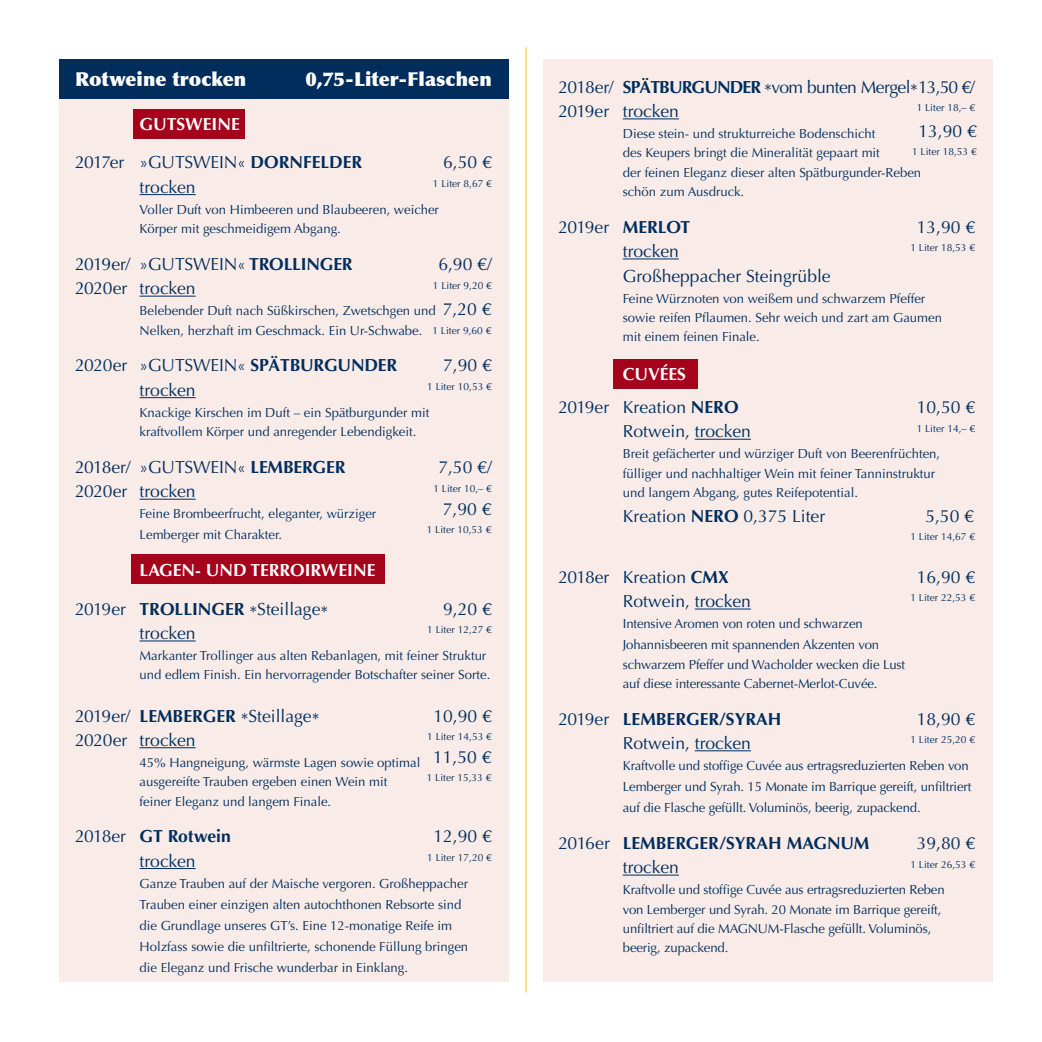
<style>
.page{position:relative;width:1042px;height:1042px;background:#fff}
.page>*{position:absolute;margin:0;border:0;box-sizing:border-box;transform-origin:0 0}
.t1{font:900 19.25px "Optima";letter-spacing:.005em;color:#fff}
.t2{font:17.5px/33.2px "Optima";color:#002d5c}
.t3{font:700 17.5px "Optima";color:#002d5c}
.t4{font:17.5px/24.5px "Optima";letter-spacing:-.03em;color:#002d5c}
.t5{font:700 17.5px "Optima";color:#fff}
.t6{font:13.12px/19.2px "Optima";color:#002d5c}
.t7{font:10.15px "Optima";color:#002d5c}
.s1{font-weight:700}
.s2{font-weight:400}
.s3{font-weight:700;color:#fff}
</style>
<div class="page">
<hr style="left:525px;top:47px;width:1px;height:945px;background:#f5c618">
<div style="left:543px;top:60px;width:449px;height:922px;background:#f8ebe8"></div>
<div style="left:613px;top:359px;width:85px;height:29px;background:#a5031b"></div>
<div style="left:60px;top:95px;width:448px;height:887px;background:#f8ebe8"></div>
<div style="left:133px;top:109px;width:112px;height:30px;background:#a5031b"></div>
<div style="left:131px;top:554px;width:253px;height:30px;background:#a5031b"></div>
<div style="left:60px;top:60px;width:448px;height:39px;background:#002d5c"></div>
<hr style="left:140px;top:194px;width:56px;height:1px;background:#002d5c">
<hr style="left:140px;top:296px;width:56px;height:1px;background:#002d5c">
<hr style="left:140px;top:397px;width:56px;height:1px;background:#002d5c">
<hr style="left:140px;top:499px;width:56px;height:1px;background:#002d5c">
<hr style="left:140px;top:640px;width:56px;height:1px;background:#002d5c">
<hr style="left:140px;top:747px;width:56px;height:1px;background:#002d5c">
<hr style="left:140px;top:868px;width:56px;height:1px;background:#002d5c">
<hr style="left:623px;top:118px;width:56px;height:1px;background:#002d5c">
<hr style="left:623px;top:258px;width:56px;height:1px;background:#002d5c">
<hr style="left:695px;top:439px;width:56px;height:1px;background:#002d5c">
<hr style="left:695px;top:608px;width:56px;height:1px;background:#002d5c">
<hr style="left:695px;top:750px;width:56px;height:1px;background:#002d5c">
<hr style="left:623px;top:874px;width:56px;height:1px;background:#002d5c">
<h1 class="t1" style="left:75px;top:68px;width:173px">Rotweine trocken</h1>
<h1 class="t1" style="left:305px;top:68px;width:188px">0,75-Liter-Flaschen</h1>
<h2 class="t5" style="left:140px;top:114px;width:102px">GUTSWEINE</h2>
<h2 class="t2" style="left:75px;top:146px;width:289px">2017er »GUTSWEIN« <span class="s1">DORNFELDER</span></h2>
<h2 class="t2" style="left:443px;top:146px;width:50px">6,50 €</h2>
<h2 class="t2" style="left:140px;top:170px;width:58px">trocken</h2>
<p class="t7" style="left:433px;top:178px;width:60px">1 Liter 8,67 €</p>
<p class="t6" style="left:140px;top:200px;width:301px">Voller Duft von Himbeeren und Blaubeeren, weicher<br>Körper mit geschmeidigem Abgang.</p>
<h2 class="t2" style="left:75px;top:247px;width:279px">2019er/ »GUTSWEIN« <span class="s1">TROLLINGER</span></h2>
<h2 class="t2" style="left:438px;top:247px;width:55px">6,90 €/</h2>
<h2 class="t2" style="left:75px;top:272px;width:122px">2020er trocken</h2>
<p class="t7" style="left:433px;top:279px;width:60px">1 Liter 9,20 €</p>
<p class="t6" style="left:140px;top:301px;width:298px">Belebender Duft nach Süßkirschen, Zwetschgen und<br>Nelken, herzhaft im Geschmack. Ein Ur-Schwabe.</p>
<h2 class="t2" style="left:75px;top:349px;width:324px">2020er »GUTSWEIN« <span class="s1">SPÄTBURGUNDER</span></h2>
<h2 class="t2" style="left:443px;top:349px;width:50px">7,90 €</h2>
<h2 class="t2" style="left:140px;top:373px;width:58px">trocken</h2>
<p class="t7" style="left:427px;top:381px;width:66px">1 Liter 10,53 €</p>
<p class="t6" style="left:140px;top:403px;width:291px">Knackige Kirschen im Duft – ein Spätburgunder mit kraftvollem Körper und anregender Lebendigkeit.</p>
<h2 class="t2" style="left:75px;top:450px;width:272px">2018er/ »GUTSWEIN« <span class="s1">LEMBERGER</span></h2>
<h2 class="t2" style="left:438px;top:450px;width:55px">7,50 €/</h2>
<h2 class="t2" style="left:75px;top:475px;width:122px">2020er trocken</h2>
<p class="t7" style="left:433px;top:482px;width:60px">1 Liter 10,– €</p>
<p class="t6" style="left:140px;top:504px;width:238px;line-height:21px">Feine Brombeerfrucht, eleganter, würziger<br>Lemberger mit Charakter.</p>
<h2 class="t5" style="left:140px;top:560px;width:237px">LAGEN- UND TERROIRWEINE</h2>
<h2 class="t2" style="left:75px;top:592px;width:255px">2019er <span class="s1">TROLLINGER</span> *Steillage*</h2>
<h2 class="t2" style="left:443px;top:592px;width:50px">9,20 €</h2>
<h2 class="t2" style="left:140px;top:617px;width:58px">trocken</h2>
<p class="t7" style="left:427px;top:624px;width:66px">1 Liter 12,27 €</p>
<p class="t6" style="left:140px;top:646px;width:352px">Markanter Trollinger aus alten Rebanlagen, mit feiner Struktur und edlem Finish. Ein hervorragender Botschafter seiner Sorte.</p>
<h2 class="t2" style="left:75px;top:699px;width:246px">2019er/ <span class="s1">LEMBERGER</span> *Steillage*</h2>
<h2 class="t2" style="left:433px;top:699px;width:60px">10,90 €</h2>
<h2 class="t2" style="left:75px;top:723px;width:122px">2020er trocken</h2>
<p class="t7" style="left:427px;top:731px;width:66px">1 Liter 14,53 €</p>
<p class="t6" style="left:140px;top:753px;width:282px">45% Hangneigung, wärmste Lagen sowie optimal ausgereifte Trauben ergeben einen Wein mit feiner Eleganz und langem Finale.</p>
<h2 class="t3" style="left:75px;top:826px;width:157px"><span class="s2">2018er</span> GT Rotwein</h2>
<h2 class="t2" style="left:433px;top:820px;width:60px">12,90 €</h2>
<h2 class="t2" style="left:140px;top:844px;width:58px">trocken</h2>
<p class="t7" style="left:427px;top:851px;width:66px">1 Liter 17,20 €</p>
<p class="t6" style="left:140px;top:873px;width:330px;line-height:21px">Ganze Trauben auf der Maische vergoren. Großheppacher Trauben einer einzigen alten autochthonen Rebsorte sind die Grundlage unseres GT’s. Eine 12-monatige Reife im Holzfass sowie die unfiltrierte, schonende Füllung bringen die Eleganz und Frische wunderbar in Einklang.</p>
<h2 class="t2" style="left:443px;top:293px;width:50px">7,20 €</h2>
<p class="t7" style="left:432px;top:325px;width:60px">1 Liter 9,60 €</p>
<h2 class="t2" style="left:443px;top:492px;width:50px">7,90 €</h2>
<p class="t7" style="left:427px;top:524px;width:66px">1 Liter 10,53 €</p>
<h2 class="t2" style="left:433px;top:740px;width:60px">11,50 €</h2>
<p class="t7" style="left:427px;top:772px;width:66px">1 Liter 15,33 €</p>
<h2 class="t4" style="left:558px;top:75px;width:418px">2018er/ <span class="s1">SPÄTBURGUNDER</span> *vom bunten Mergel*13,50 €/<br>2019er trocken</h2>
<p class="t7" style="left:916px;top:102px;width:60px">1 Liter 18,– €</p>
<p class="t6" style="left:623px;top:124px;width:300px">Diese stein- und strukturreiche Bodenschicht<br>des Keupers bringt die Mineralität gepaart mit<br>der feinen Eleganz dieser alten Spätburgunder-Reben schön zum Ausdruck.</p>
<h2 class="t2" style="left:558px;top:210px;width:133px">2019er <span class="s1">MERLOT</span></h2>
<h2 class="t2" style="left:917px;top:210px;width:60px">13,90 €</h2>
<h2 class="t2" style="left:623px;top:235px;width:58px">trocken</h2>
<p class="t7" style="left:910px;top:242px;width:66px">1 Liter 18,53 €</p>
<h2 class="t2" style="left:623px;top:259px;width:209px">Großheppacher Steingrüble</h2>
<p class="t6" style="left:623px;top:289px;width:321px">Feine Würznoten von weißem und schwarzem Pfeffer sowie reifen Pflaumen. Sehr weich und zart am Gaumen mit einem feinen Finale.</p>
<h2 class="t2" style="left:558px;top:357px;width:182px;text-indent:64px"><span class="s3">CUVÉES<br></span>2019er Kreation <span class="s1">NERO</span></h2>
<h2 class="t2" style="left:918px;top:114px;width:60px">13,90 €</h2>
<p class="t7" style="left:912px;top:146px;width:66px">1 Liter 18,53 €</p>
<h2 class="t2" style="left:917px;top:391px;width:60px">10,50 €</h2>
<h2 class="t2" style="left:623px;top:415px;width:130px">Rotwein, trocken</h2>
<p class="t7" style="left:916px;top:422px;width:60px">1 Liter 14,– €</p>
<p class="t6" style="left:623px;top:444px;width:319px">Breit gefächerter und würziger Duft von Beerenfrüchten, fülliger und nachhaltiger Wein mit feiner Tanninstruktur und langem Abgang, gutes Reifepotential.</p>
<h2 class="t2" style="left:623px;top:499px;width:204px">Kreation <span class="s1">NERO</span> 0,375 Liter</h2>
<h2 class="t2" style="left:925px;top:499px;width:50px">5,50 €</h2>
<p class="t7" style="left:910px;top:531px;width:66px">1 Liter 14,67 €</p>
<h2 class="t2" style="left:558px;top:560px;width:172px">2018er Kreation <span class="s1">CMX</span></h2>
<h2 class="t2" style="left:917px;top:560px;width:60px">16,90 €</h2>
<h2 class="t2" style="left:623px;top:585px;width:130px">Rotwein, trocken</h2>
<p class="t7" style="left:910px;top:592px;width:66px">1 Liter 22,53 €</p>
<p class="t6" style="left:623px;top:613px;width:258px;line-height:21px">Intensive Aromen von roten und schwarzen<br>Johannisbeeren mit spannenden Akzenten von</p>
<p class="t6" style="left:623px;top:654px;width:284px">schwarzem Pfeffer und Wacholder wecken die Lust auf diese interessante Cabernet-Merlot-Cuvée.</p>
<h2 class="t3" style="left:558px;top:708px;width:224px"><span class="s2">2019er</span> LEMBERGER/SYRAH</h2>
<h2 class="t2" style="left:917px;top:702px;width:60px">18,90 €</h2>
<h2 class="t2" style="left:623px;top:727px;width:130px">Rotwein, trocken</h2>
<p class="t7" style="left:910px;top:734px;width:66px">1 Liter 25,20 €</p>
<p class="t6" style="left:623px;top:755px;width:350px;line-height:21px">Kraftvolle und stoffige Cuvée aus ertragsreduzierten Reben von<br>Lemberger und Syrah. 15 Monate im Barrique gereift, unfiltriert auf die Flasche gefüllt. Voluminös, beerig, zupackend.</p>
<h2 class="t3" style="left:558px;top:833px;width:313px"><span class="s2">2016er</span> LEMBERGER/SYRAH MAGNUM</h2>
<h2 class="t2" style="left:917px;top:826px;width:60px">39,80 €</h2>
<h2 class="t2" style="left:623px;top:851px;width:58px">trocken</h2>
<p class="t7" style="left:910px;top:858px;width:66px">1 Liter 26,53 €</p>
<p class="t6" style="left:623px;top:880px;width:323px">Kraftvolle und stoffige Cuvée aus ertragsreduzierten Reben von Lemberger und Syrah. 20 Monate im Barrique gereift, unfiltriert auf die MAGNUM-Flasche gefüllt. Voluminös, beerig, zupackend.</p>
</div>
